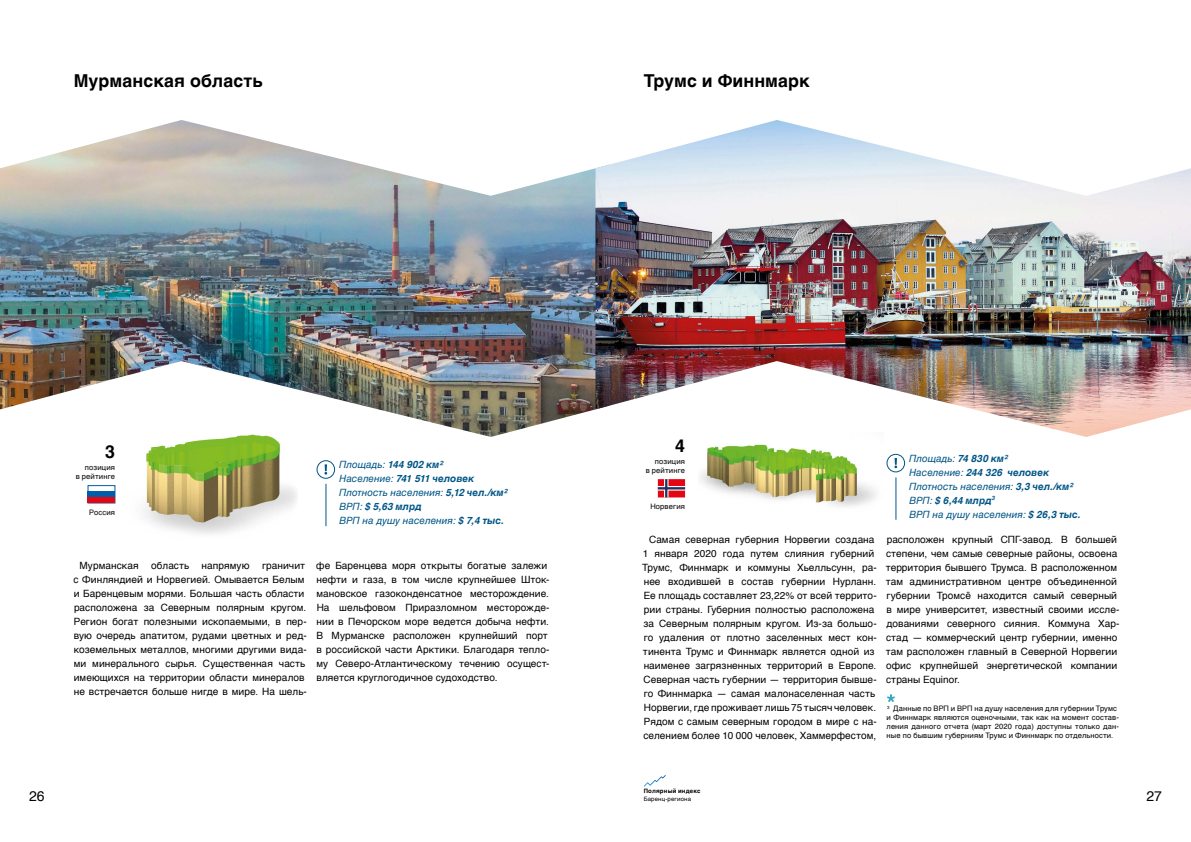
<style>
.page{position:relative;width:1191px;height:842px;background:#fff}
.page>*{position:absolute;margin:0;border:0;box-sizing:border-box;transform-origin:0 0}
.t1{font:700 23.7px "Helvetica";color:#fff}
.t2{font:700 17.8px "Helvetica";letter-spacing:.005em;color:#000}
.t3{font:14px "Helvetica";color:#000}
.t4{font:10px/14px "Helvetica";letter-spacing:.005em;color:#000}
.t5{font:italic 10px/14px "Helvetica";letter-spacing:-.005em;color:#005686}
.t6{font:7.5px/9px "Helvetica";letter-spacing:.02em;color:#000;text-align:right}
.t7{font:700 6px "Helvetica";letter-spacing:.03em;color:#000}
.t8{font:6px "Helvetica";letter-spacing:.025em;color:#000}
.s1{font-weight:700}
</style>
<div class="page">
<svg style="left:643px;top:775px;width:22px;height:12px"></svg>
<div style="left:88px;top:485px;width:27px;height:18px;background:#fff;border:1px solid #005da9"></div>
<div style="left:88px;top:497px;width:27px;height:6px;background:#e30613"></div>
<div style="left:88px;top:491px;width:27px;height:6px;background:#005da9"></div>
<img style="left:0;top:120px;width:595px;height:317px">
<img style="left:129px;top:425px;width:169px;height:109px">
<hr style="left:325px;top:484px;width:1px;height:42px;background:#005686">
<div style="left:316px;top:460px;width:19px;height:19px;border:1px solid #005686;border-radius:50%"></div>
<svg style="left:324px;top:464px;width:3px;height:11px"></svg>
<img style="left:700px;top:444px;width:176px;height:63px">
<svg style="left:658px;top:479px;width:27px;height:18px"></svg>
<hr style="left:895px;top:477px;width:1px;height:43px;background:#005686">
<div style="left:886px;top:454px;width:19px;height:18px;border:1px solid #005686;border-radius:50%"></div>
<svg style="left:894px;top:458px;width:3px;height:10px"></svg>
<img style="left:595px;top:120px;width:596px;height:317px">
<h2 class="t2" style="left:74px;top:66px;width:190px">Мурманская область</h2>
<h2 class="t2" style="left:643px;top:66px;width:168px">Трумс и Финнмарк</h2>
<h2 class="t2" style="left:105px;top:438px;width:11px">3</h2>
<p class="t6" style="left:76px;top:463px;width:41px">позиция<br>в рейтинге</p>
<p class="t6" style="left:89px;top:508px;width:27px">Россия</p>
<p class="t5" style="left:339px;top:458px;width:169px">Площадь: <span class="s1">144 902 км²<br></span>Население: <span class="s1">741 511 человек<br></span>Плотность населения: <span class="s1">5,12 чел./км²<br></span>ВРП: <span class="s1">$ 5,63 млрд<br></span>ВРП на душу населения: <span class="s1">$ 7,4 тыс.</span></p>
<p class="t4" style="left:73px;top:559px;width:235px;text-indent:189px">граничит с Финляндией и Норвегией. Омывается Белым и Баренцевым морями. Большая часть области расположена за Северным полярным кругом.<br>Регион богат полезными ископаемыми, в пер&shy;вую очередь апатитом, рудами цветных и ред&shy;коземельных металлов, многими другими вида&shy;ми минерального сырья. Существенная часть имеющихся на территории области минералов не встречается больше нигде в мире. На шель-</p>
<p class="t4" style="left:316px;top:559px;width:235px">фе Баренцева моря открыты богатые залежи нефти и газа, в том числе крупнейшее Шток&shy;мановское газоконденсатное месторождение.<br>На шельфовом Приразломном месторожде&shy;нии в Печорском море ведется добыча нефти.<br>В Мурманске расположен крупнейший порт в российской части Арктики. Благодаря тепло&shy;му Северо-Атлантическому течению осущест&shy;вляется круглогодичное судоходство.</p>
<p class="t4" style="left:80px;top:559px;width:61px">Мурманская</p>
<p class="t4" style="left:151px;top:559px;width:39px">область</p>
<p class="t4" style="left:202px;top:559px;width:49px">напрямую</p>
<h2 class="t2" style="left:675px;top:431px;width:11px">4</h2>
<p class="t6" style="left:646px;top:457px;width:41px">позиция<br>в рейтинге</p>
<p class="t6" style="left:650px;top:502px;width:36px">Норвегия</p>
<p class="t5" style="left:909px;top:451px;width:173px">Площадь: <span class="s1">74 830 км²<br></span>Население: <span class="s1">244 326 человек<br></span>Плотность населения: <span class="s1">3,3 чел./км²<br></span>ВРП: <span class="s1">$ 6,44 млрд</span><sup>3<br></sup>ВРП на душу населения: <span class="s1">$ 26,3 тыс.</span></p>
<p class="t4" style="left:642px;top:532px;width:236px;text-align:center">Самая северная губерния Норвегии создана<br>1 января 2020 года путем слияния губерний Трумс, Финнмарк и коммуны Хьелльсунн, ра&shy;нее входившей в состав губернии Нурланн.<br>Ее площадь составляет 23,22% от всей террито&shy;рии страны. Губерния полностью расположена за Северным полярным кругом. Из-за большо&shy;го удаления от плотно заселенных мест кон&shy;тинента Трумс и Финнмарк является одной из наименее загрязненных территорий в Европе.<br>Северная часть губернии — территория бывше&shy;го Финнмарка — самая малонаселенная часть Норвегии, где проживает лишь 75 тысяч человек.<br>Рядом с самым северным городом в мире с на&shy;селением более 10 000 человек, Хаммерфестом,</p>
<p class="t4" style="left:885px;top:532px;width:235px">расположен крупный СПГ-завод. В большей степени, чем самые северные районы, освоена территория бывшего Трумса. В расположенном там административном центре объединенной губернии Тромсё находится самый северный в мире университет, известный своими иссле&shy;дованиями северного сияния. Коммуна Хар&shy;стад — коммерческий центр губернии, именно там расположен главный в Северной Норвегии офис крупнейшей энергетической компании страны Equinor.</p>
<h1 class="t1" style="left:886px;top:684px;width:11px">*</h1>
<p class="t6" style="left:886px;top:704px;width:234px;text-align:left"><sup>3</sup> Данные по ВРП и ВРП на душу населения для губернии Трумс и Финнмарк являются оценочными, так как на момент состав&shy;ления данного отчета (март 2020 года) доступны только дан&shy;ные по бывшим губерниям Трумс и Финнмарк по отдельности.</p>
<p class="t7" style="left:643px;top:786px;width:58px">Полярный индекс</p>
<p class="t8" style="left:643px;top:794px;width:49px">Баренц-региона</p>
<h3 class="t3" style="left:29px;top:785px;width:17px">26</h3>
<h3 class="t3" style="left:1146px;top:785px;width:17px">27</h3>
</div>
